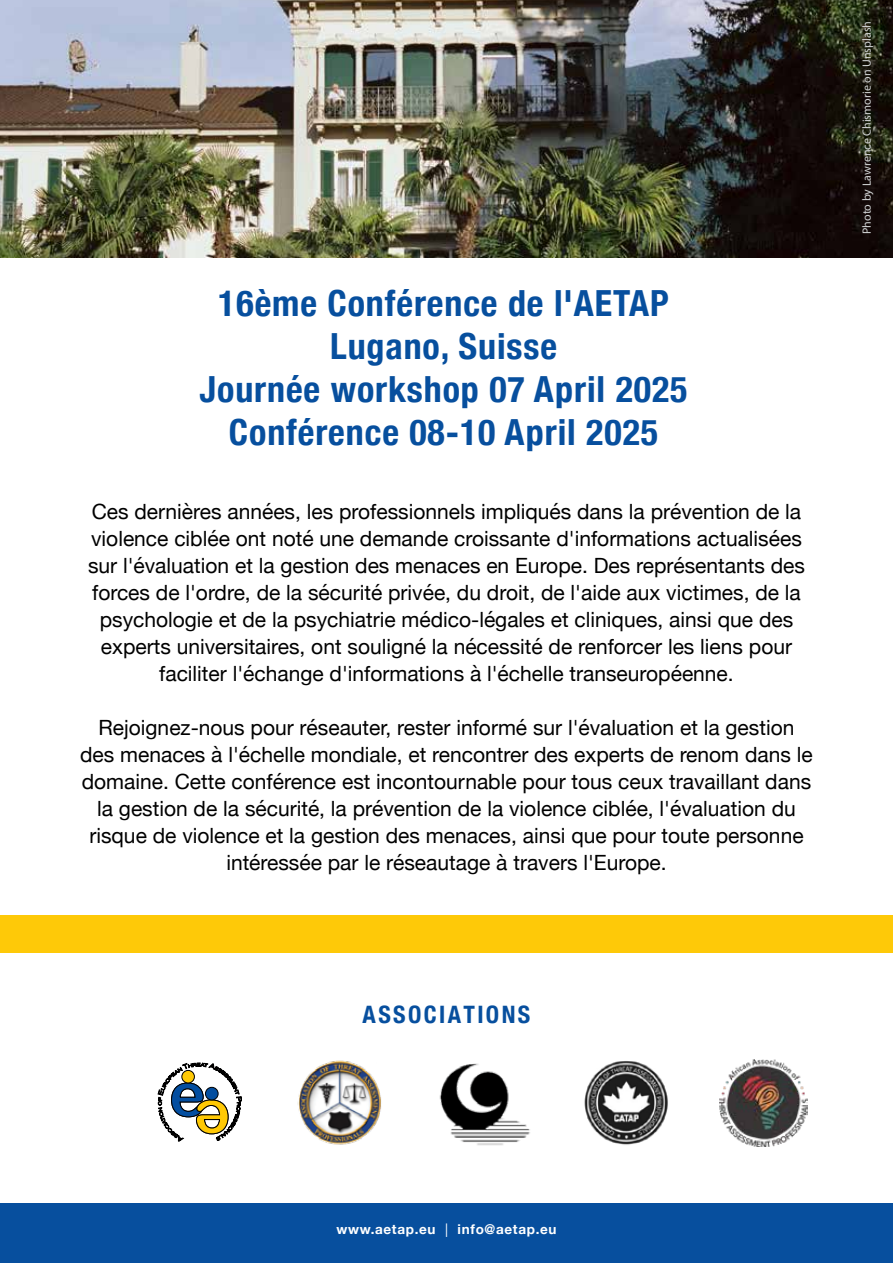
<style>
.page{position:relative;width:893px;height:1263px;background:#fff}
.page>*{position:absolute;margin:0;border:0;box-sizing:border-box;transform-origin:0 0}
.t1{font:700 condensed 36px/43.2px "Helvetica Neue";letter-spacing:.025em;color:#074f9e;text-align:center}
.t2{font:700 condensed 24px "Helvetica Neue";letter-spacing:.1em;color:#074f9e}
.t3{font:21px/27px "Helvetica Neue";color:#000;text-align:center}
.t4{font:700 13.5px "Helvetica Neue";letter-spacing:.05em;color:#fff}
.t5{font:12px "Myriad Pro";color:#d1d3d4}
.s1{font-weight:400}
</style>
<div class="page">
<div style="left:0;top:1203px;width:893px;height:60px;background:#074f9e"></div>
<img style="left:0;top:0;width:893px;height:258px">
<div style="left:0;top:915px;width:893px;height:37px;background:#fec908"></div>
<img style="left:439px;top:1063px;width:91px;height:83px">
<img style="left:297px;top:1060px;width:85px;height:85px">
<svg style="left:158px;top:1063px;width:84px;height:79px"></svg>
<img style="left:584px;top:1061px;width:84px;height:84px">
<img style="left:720px;top:1059px;width:87px;height:87px">
<h1 class="t1" style="left:200px;top:279px;width:489px">16ème Conférence de l'AETAP<br>Lugano, Suisse<br>Journée workshop 07 April 2025<br>Conférence 08-10 April 2025</h1>
<p class="t3" style="left:88px;top:499px;width:718px">Ces dernières années, les professionnels impliqués dans la prévention de la violence ciblée ont noté une demande croissante d'informations actualisées sur l'évaluation et la gestion des menaces en Europe. Des représentants des forces de l'ordre, de la sécurité privée, du droit, de l'aide aux victimes, de la psychologie et de la psychiatrie médico-légales et cliniques, ainsi que des experts universitaires, ont souligné la nécessité de renforcer les liens pour faciliter l'échange d'informations à l'échelle transeuropéenne.</p>
<p class="t3" style="left:80px;top:715px;width:734px">Rejoignez-nous pour réseauter, rester informé sur l'évaluation et la gestion des menaces à l'échelle mondiale, et rencontrer des experts de renom dans le domaine. Cette conférence est incontournable pour tous ceux travaillant dans la gestion de la sécurité, la prévention de la violence ciblée, l'évaluation du risque de violence et la gestion des menaces, ainsi que pour toute personne intéressée par le réseautage à travers l'Europe.</p>
<p class="t5" style="left:859px;top:234px;width:214px;rotate:-90deg">Photo by Lawrence Chismorie on Unsplash</p>
<p class="t2" style="left:363px;top:995px;width:169px">ASSOCIATIONS</p>
<p class="t4" style="left:336px;top:1218px;width:222px">www.aetap.eu <span class="s1">|</span> info@aetap.eu</p>
</div>
